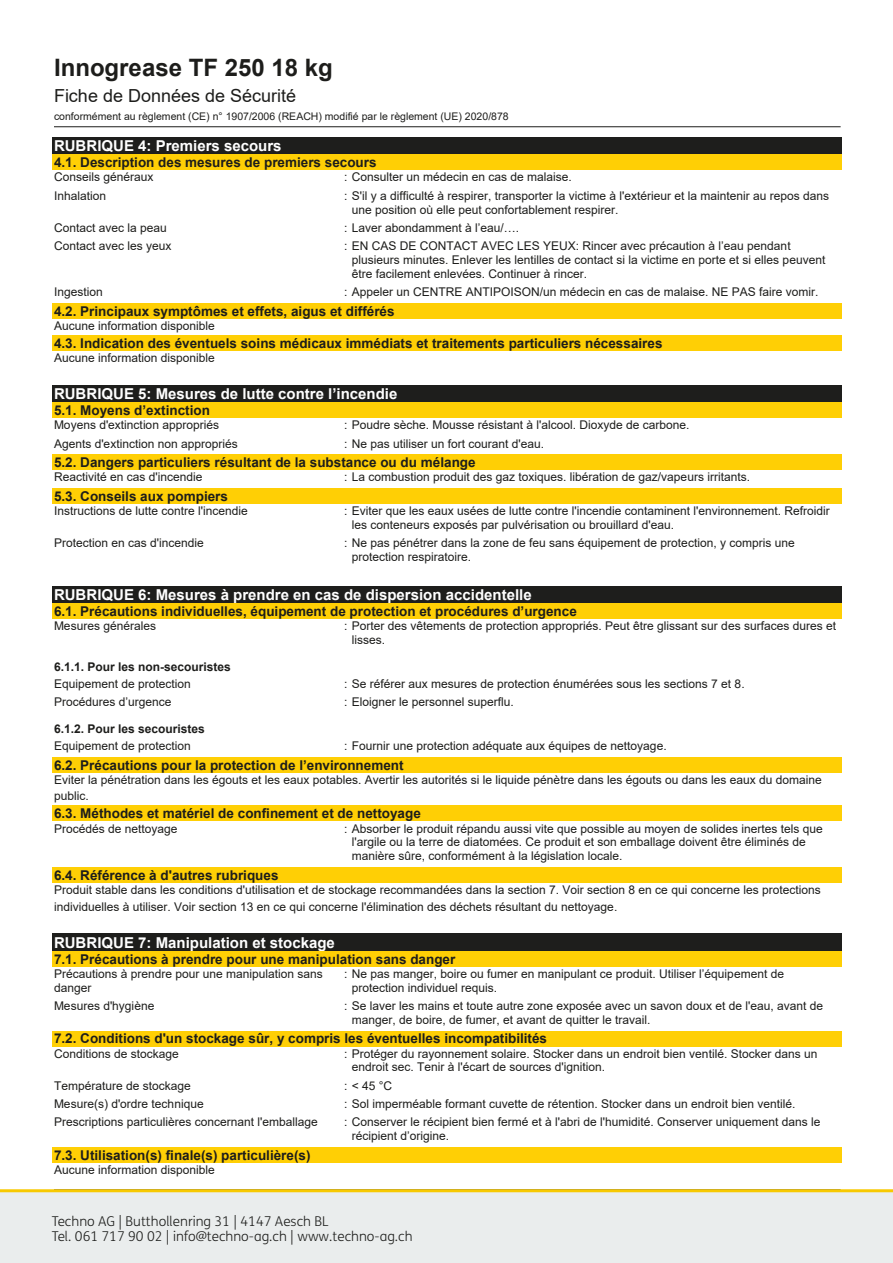
<style>
.page{position:relative;width:893px;height:1263px;background:#fff}
.page>*{position:absolute;margin:0;border:0;box-sizing:border-box;transform-origin:0 0}
.t1{font:700 24px "Arial";color:#1d1d1b}
.t2{font:18px "Arial";color:#1d1d1b}
.t3{font:700 15px "Arial";color:#fff}
.t4{font:700 13.5px "Arial";color:#1d1d1b}
.t5{font:300 13.5px/15px "FS Me";color:#1e1f1d}
.t6{font:12px/13.8px "Arial";color:#1d1d1b}
.t7{font:700 12px "Arial";color:#1d1d1b}
.t8{font:10.5px "Arial";color:#1d1d1b}
.s1{color:#1e1e1c}
</style>
<div class="page">
<hr style="left:54px;top:126px;width:787px;height:1px;background:#1d1d1b">
<div style="left:52px;top:137px;width:789px;height:18px;background:#1e1e1c"></div>
<div style="left:52px;top:155px;width:789px;height:15px;background:#ffcf05"></div>
<div style="left:52px;top:303px;width:789px;height:16px;background:#ffcf05"></div>
<div style="left:52px;top:335px;width:789px;height:16px;background:#ffcf05"></div>
<div style="left:52px;top:385px;width:789px;height:17px;background:#1e1e1c"></div>
<div style="left:52px;top:402px;width:789px;height:16px;background:#ffcf05"></div>
<div style="left:52px;top:455px;width:789px;height:15px;background:#ffcf05"></div>
<div style="left:52px;top:488px;width:789px;height:16px;background:#ffcf05"></div>
<div style="left:52px;top:586px;width:789px;height:17px;background:#1e1e1c"></div>
<div style="left:52px;top:603px;width:789px;height:16px;background:#ffcf05"></div>
<div style="left:52px;top:757px;width:789px;height:16px;background:#ffcf05"></div>
<div style="left:52px;top:806px;width:789px;height:15px;background:#ffcf05"></div>
<div style="left:52px;top:867px;width:789px;height:16px;background:#ffcf05"></div>
<div style="left:52px;top:934px;width:789px;height:17px;background:#1e1e1c"></div>
<div style="left:52px;top:951px;width:789px;height:15px;background:#ffcf05"></div>
<div style="left:52px;top:1031px;width:789px;height:15px;background:#ffcf05"></div>
<div style="left:52px;top:1147px;width:789px;height:16px;background:#ffcf05"></div>
<div style="left:0;top:1189px;width:893px;height:74px;background:#eaeded"></div>
<h1 class="t1" style="left:54px;top:50px;width:280px">Innogrease TF 250 18 kg</h1>
<h2 class="t2" style="left:54px;top:83px;width:244px">Fiche de Données de Sécurité</h2>
<p class="t8" style="left:54px;top:109px;width:456px">conformément au règlement (CE) n° 1907/2006 (REACH) modifié par le règlement (UE) 2020/878</p>
<p class="t3" style="left:54px;top:136px;width:229px">RUBRIQUE 4: Premiers secours</p>
<p class="t4" style="left:54px;top:153px;width:324px">4.1. Description des mesures de premiers secours</p>
<p class="t6" style="left:54px;top:170px;width:101px">Conseils généraux</p>
<p class="t6" style="left:344px;top:170px;width:229px">: Consulter un médecin en cas de malaise.</p>
<p class="t6" style="left:54px;top:189px;width:54px">Inhalation</p>
<p class="t6" style="left:352px;top:189px;width:479px;text-indent:-8px">: S'il y a difficulté à respirer, transporter la victime à l'extérieur et la maintenir au repos dans une position où elle peut confortablement respirer.</p>
<p class="t6" style="left:54px;top:221px;width:114px">Contact avec la peau</p>
<p class="t6" style="left:344px;top:221px;width:177px">: Laver abondamment à l’eau/….</p>
<p class="t6" style="left:54px;top:239px;width:119px">Contact avec les yeux</p>
<p class="t6" style="left:352px;top:239px;width:475px;text-indent:-8px">: EN CAS DE CONTACT AVEC LES YEUX: Rincer avec précaution à l’eau pendant plusieurs minutes. Enlever les lentilles de contact si la victime en porte et si elles peuvent être facilement enlevées. Continuer à rincer.</p>
<p class="t6" style="left:54px;top:285px;width:50px">Ingestion</p>
<p class="t6" style="left:344px;top:285px;width:476px">: Appeler un CENTRE ANTIPOISON/un médecin en cas de malaise. NE PAS faire vomir.</p>
<p class="t4" style="left:54px;top:301px;width:342px">4.2. Principaux symptômes et effets, aigus et différés</p>
<p class="t6" style="left:54px;top:319px;width:162px">Aucune information disponible</p>
<p class="t4" style="left:54px;top:334px;width:610px">4.3. Indication des éventuels soins médicaux immédiats et traitements particuliers nécessaires</p>
<p class="t6" style="left:54px;top:351px;width:162px">Aucune information disponible</p>
<p class="t3" style="left:54px;top:383px;width:345px">RUBRIQUE 5: Mesures de lutte contre l’incendie</p>
<p class="t4" style="left:54px;top:401px;width:158px">5.1. Moyens d’extinction</p>
<p class="t6" style="left:54px;top:418px;width:167px">Moyens d'extinction appropriés</p>
<p class="t6" style="left:344px;top:418px;width:347px">: Poudre sèche. Mousse résistant à l'alcool. Dioxyde de carbone.</p>
<p class="t6" style="left:54px;top:436px;width:185px">Agents d'extinction non appropriés</p>
<p class="t6" style="left:344px;top:436px;width:202px">: Ne pas utiliser un fort courant d'eau.</p>
<p class="t4" style="left:54px;top:453px;width:423px">5.2. Dangers particuliers résultant de la substance ou du mélange</p>
<p class="t6" style="left:54px;top:470px;width:150px">Reactivité en cas d'incendie</p>
<p class="t6" style="left:344px;top:470px;width:407px">: La combustion produit des gaz toxiques. libération de gaz/vapeurs irritants.</p>
<p class="t4" style="left:54px;top:487px;width:176px">5.3. Conseils aux pompiers</p>
<p class="t6" style="left:54px;top:504px;width:195px">Instructions de lutte contre l'incendie</p>
<p class="t6" style="left:352px;top:504px;width:480px;text-indent:-8px">: Eviter que les eaux usées de lutte contre l'incendie contaminent l'environnement. Refroidir les conteneurs exposés par pulvérisation ou brouillard d'eau.</p>
<p class="t6" style="left:54px;top:536px;width:151px">Protection en cas d'incendie</p>
<p class="t6" style="left:352px;top:536px;width:444px;text-indent:-8px">: Ne pas pénétrer dans la zone de feu sans équipement de protection, y compris une protection respiratoire.</p>
<p class="t3" style="left:54px;top:584px;width:479px">RUBRIQUE 6: Mesures à prendre en cas de dispersion accidentelle</p>
<p class="t4" style="left:54px;top:602px;width:524px">6.1. Précautions individuelles, équipement de protection et procédures d’urgence</p>
<p class="t6" style="left:54px;top:619px;width:104px">Mesures générales</p>
<p class="t6" style="left:352px;top:619px;width:486px;text-indent:-8px">: Porter des vêtements de protection appropriés. Peut être glissant sur des surfaces dures et lisses.</p>
<p class="t7" style="left:54px;top:659px;width:178px">6.1.1. Pour les non-secouristes</p>
<p class="t6" style="left:54px;top:677px;width:138px">Equipement de protection</p>
<p class="t6" style="left:344px;top:677px;width:402px">: Se référer aux mesures de protection énumérées sous les sections 7 et 8.</p>
<p class="t6" style="left:54px;top:695px;width:119px">Procédures d’urgence</p>
<p class="t6" style="left:344px;top:695px;width:171px">: Eloigner le personnel superflu.</p>
<p class="t7" style="left:54px;top:721px;width:152px">6.1.2. Pour les secouristes</p>
<p class="t6" style="left:54px;top:739px;width:138px">Equipement de protection</p>
<p class="t6" style="left:344px;top:739px;width:324px">: Fournir une protection adéquate aux équipes de nettoyage.</p>
<p class="t4" style="left:54px;top:755px;width:351px">6.2. Précautions pour la protection de l’environnement</p>
<p class="t6" style="left:54px;top:771px;width:769px;line-height:16.5px">Eviter la pénétration dans les égouts et les eaux potables. Avertir les autorités si le liquide pénètre dans les égouts ou dans les eaux du domaine public.</p>
<p class="t4" style="left:54px;top:804px;width:368px">6.3. Méthodes et matériel de confinement et de nettoyage</p>
<p class="t6" style="left:54px;top:821px;width:125px">Procédés de nettoyage</p>
<p class="t6" style="left:352px;top:821px;width:472px;text-indent:-8px">: Absorber le produit répandu aussi vite que possible au moyen de solides inertes tels que l'argile ou la terre de diatomées. Ce produit et son emballage doivent être éliminés de manière sûre, conformément à la législation locale.</p>
<p class="t4" style="left:54px;top:865px;width:226px">6.4. Référence à d'autres rubriques</p>
<p class="t6" style="left:54px;top:881px;width:768px;line-height:16.5px">Produit stable dans les conditions d'utilisation et de stockage recommandées dans la section 7. Voir section 8 en ce qui concerne les protections individuelles à utiliser. Voir section 13 en ce qui concerne l'élimination des déchets résultant du nettoyage.</p>
<p class="t3" style="left:54px;top:932px;width:282px">RUBRIQUE 7: Manipulation et stockage</p>
<p class="t4" style="left:54px;top:949px;width:403px">7.1. Précautions à prendre pour une manipulation sans danger</p>
<p class="t6" style="left:54px;top:967px;width:270px">Précautions à prendre pour une manipulation sans danger</p>
<p class="t6" style="left:352px;top:967px;width:434px;text-indent:-8px">: Ne pas manger, boire ou fumer en manipulant ce produit. Utiliser l’équipement de protection individuel requis.</p>
<p class="t6" style="left:54px;top:999px;width:102px">Mesures d'hygiène</p>
<p class="t6" style="left:352px;top:999px;width:473px;text-indent:-8px">: Se laver les mains et toute autre zone exposée avec un savon doux et de l'eau, avant de manger, de boire, de fumer, et avant de quitter le travail.</p>
<p class="t4" style="left:54px;top:1029px;width:495px">7.2. Conditions d'un stockage sûr, y compris les éventuelles incompatibilités</p>
<p class="t6" style="left:54px;top:1046px;width:126px">Conditions de stockage</p>
<p class="t6" style="left:352px;top:1046px;width:467px;text-indent:-8px">: Protéger du rayonnement solaire. Stocker dans un endroit bien ventilé. Stocker dans un endroit sec. Tenir à l'écart de sources d'ignition.</p>
<p class="t6" style="left:54px;top:1078px;width:138px">Température de stockage</p>
<p class="t6" style="left:344px;top:1078px;width:50px">:&lt;45°C</p>
<p class="t6" style="left:54px;top:1097px;width:151px">Mesure(s) d'ordre technique</p>
<p class="t6" style="left:344px;top:1097px;width:453px">: Sol imperméable formant cuvette de rétention. Stocker dans un endroit bien ventilé.</p>
<p class="t6" style="left:54px;top:1115px;width:265px">Prescriptions particulières concernant l'emballage</p>
<p class="t6" style="left:352px;top:1115px;width:470px;text-indent:-8px">: Conserver le récipient bien fermé et à l'abri de l'humidité. Conserver uniquement dans le récipient d’origine.</p>
<p class="t4" style="left:54px;top:1145px;width:258px">7.3. Utilisation(s) finale(s) particulière(s)</p>
<p class="t6" style="left:54px;top:1163px;width:162px">Aucune information disponible</p>
<p class="t5" style="left:52px;top:1213px;width:362px">Techno AG | Butthollenring 31 | 4147 Aesch BL<br>Tel. 061 717 90 02 | <span class="s1">info@techno-ag.ch |</span> www.techno-ag.ch</p>
</div>
